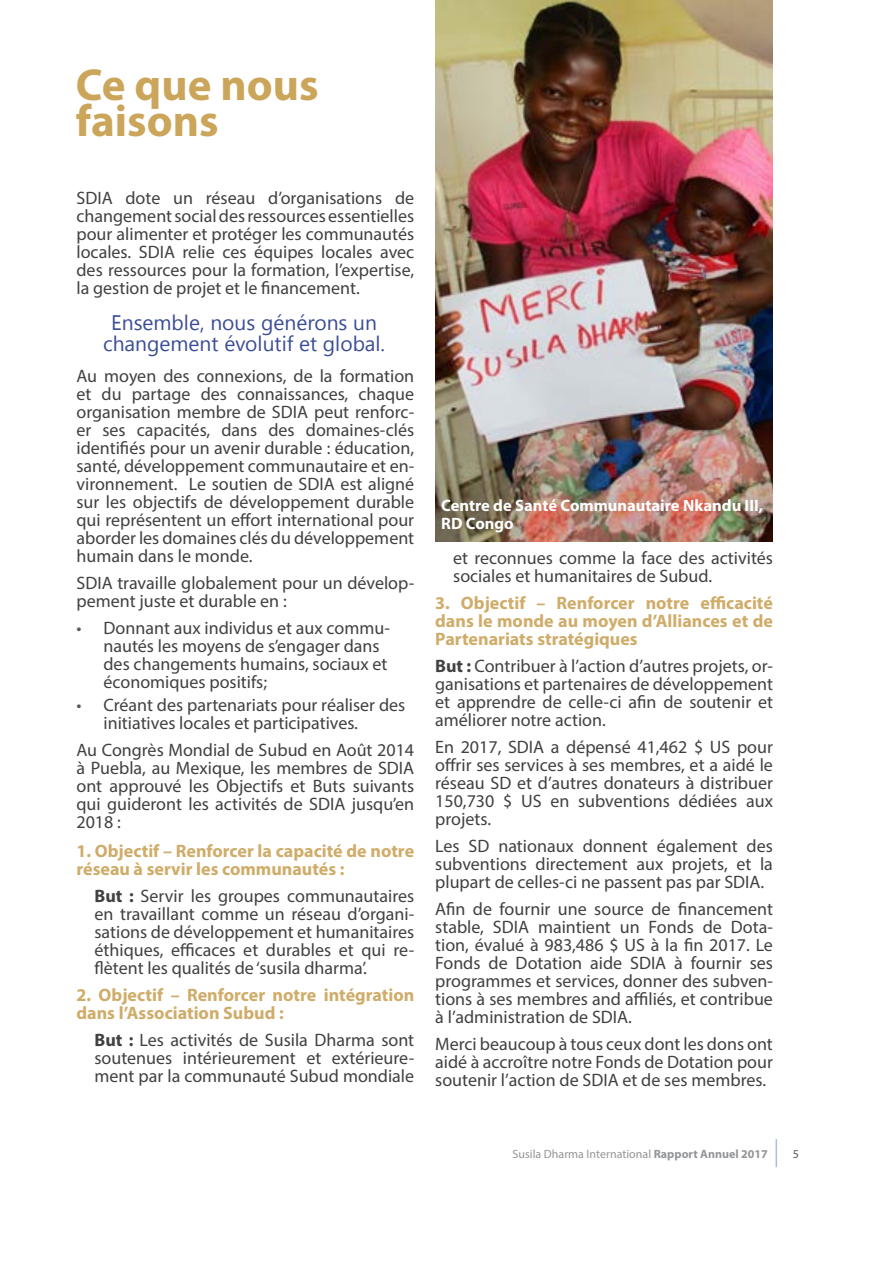
<style>
.page{position:relative;width:893px;height:1263px;background:#fff}
.page>*{position:absolute;margin:0;border:0;box-sizing:border-box;transform-origin:0 0}
.t1{font:700 45px/36px "Myriad Pro";color:#cba55a}
.t2{font:21px/21px "Segoe UI";color:#3b4d96;text-align:center}
.t3{font:18px/18px "Myriad Pro";color:#414042;text-align:justify}
.t4{font:700 18px/18px "Myriad Pro";color:#cfac69}
.t5{font:700 16.5px/18px "Myriad Pro";color:#fff}
.t6{font:12px "Myriad Pro";color:#939598}
.t7{font:12px "Myriad Pro";color:#58595b}
.s1{color:#58595b}
.s2{font-weight:700}
</style>
<div class="page">
<svg style="left:776px;top:1139px;width:1px;height:28px"></svg>
<img style="left:435px;top:0;width:338px;height:542px">
<h1 class="t1" style="left:76px;top:65px;width:244px">Ce que nous faisons</h1>
<p class="t3" style="left:76px;top:189px;width:339px">SDIA dote un réseau d’organisations de changement social des ressources essentielles pour alimenter et protéger les communautés locales. SDIA relie ces équipes locales avec des ressources pour la formation, l’expertise, la gestion de projet et le financement.</p>
<p class="t2" style="left:103px;top:311px;width:284px">Ensemble, nous générons un changement évolutif et global.</p>
<p class="t3" style="left:76px;top:367px;width:339px">Au moyen des connexions, de la formation et du partage des connaissances, chaque organisation membre de SDIA peut renforc&shy;er ses capacités, dans des domaines-clés identifiés pour un avenir durable : éducation, santé, développement communautaire et en&shy;vironnement. Le soutien de SDIA est aligné sur les objectifs de développement durable qui représentent un effort international pour aborder les domaines clés du développement humain dans le monde.</p>
<p class="t3" style="left:76px;top:574px;width:339px">SDIA travaille globalement pour un dévelop&shy;pement juste et durable en :</p>
<p class="t3" style="left:104px;top:619px;width:288px;text-align:left;text-indent:-27px"><span class="s1">•</span> Donnant aux individus et aux commu&shy;nautés les moyens de s’engager dans des changements humains, sociaux et économiques positifs;</p>
<p class="t3" style="left:104px;top:695px;width:303px;text-indent:-27px"><span class="s1">•</span> Créant des partenariats pour réaliser des initiatives locales et participatives.</p>
<p class="t3" style="left:76px;top:740px;width:339px">Au Congrès Mondial de Subud en Août 2014 à Puebla, au Mexique, les membres de SDIA ont approuvé les Objectifs et Buts suivants qui guideront les activités de SDIA jusqu’en 2018 :</p>
<p class="t4" style="left:76px;top:841px;width:339px">1. Objectif – Renforcer la capacité de notre réseau à servir les communautés :</p>
<p class="t3" style="left:94px;top:886px;width:321px"><span class="s2">But :</span> Servir les groupes communautaires en travaillant comme un réseau d’organi&shy;sations de développement et humanitaires éthiques, efficaces et durables et qui re&shy;flètent les qualités de ‘susila dharma’.</p>
<p class="t4" style="left:76px;top:985px;width:339px">2. Objectif – Renforcer notre intégration dans l’Association Subud :</p>
<p class="t3" style="left:94px;top:1030px;width:321px"><span class="s2">But :</span> Les activités de Susila Dharma sont soutenues intérieurement et extérieure&shy;ment par la communauté Subud mondiale</p>
<p class="t5" style="left:441px;top:496px;width:323px">Centre de Santé Communautaire Nkandu III,<br>RD Congo</p>
<p class="t3" style="left:453px;top:549px;width:321px">et reconnues comme la face des activités sociales et humanitaires de Subud.</p>
<p class="t4" style="left:435px;top:594px;width:339px;text-align:justify">3. Objectif – Renforcer notre efficacité dans le monde au moyen d’Alliances et de Partenariats stratégiques</p>
<p class="t3" style="left:435px;top:657px;width:339px"><span class="s2">But :</span> Contribuer à l’action d’autres projets, or&shy;ganisations et partenaires de développement et apprendre de celle-ci afin de soutenir et améliorer notre action.</p>
<p class="t3" style="left:435px;top:738px;width:339px">En 2017, SDIA a dépensé 41,462 $ US pour offrir ses services à ses membres, et a aidé le réseau SD et d’autres donateurs à distribuer 150,730 $ US en subventions dédiées aux projets.</p>
<p class="t3" style="left:435px;top:837px;width:339px">Les SD nationaux donnent également des subventions directement aux projets, et la plupart de celles-ci ne passent pas par SDIA.</p>
<p class="t3" style="left:435px;top:900px;width:339px">Afin de fournir une source de financement stable, SDIA maintient un Fonds de Dota&shy;tion, évalué à 983,486 $ US à la fin 2017. Le Fonds de Dotation aide SDIA à fournir ses programmes et services, donner des subven&shy;tions à ses membres and affiliés, et contribue à l’administration de SDIA.</p>
<p class="t3" style="left:435px;top:1035px;width:339px">Merci beaucoup à tous ceux dont les dons ont aidé à accroître notre Fonds de Dotation pour soutenir l’action de SDIA et de ses membres.</p>
<p class="t6" style="left:513px;top:1146px;width:257px">Susila Dharma International <span class="s2">Rapport Annuel 2017</span></p>
<p class="t7" style="left:793px;top:1146px;width:8px">5</p>
</div>
